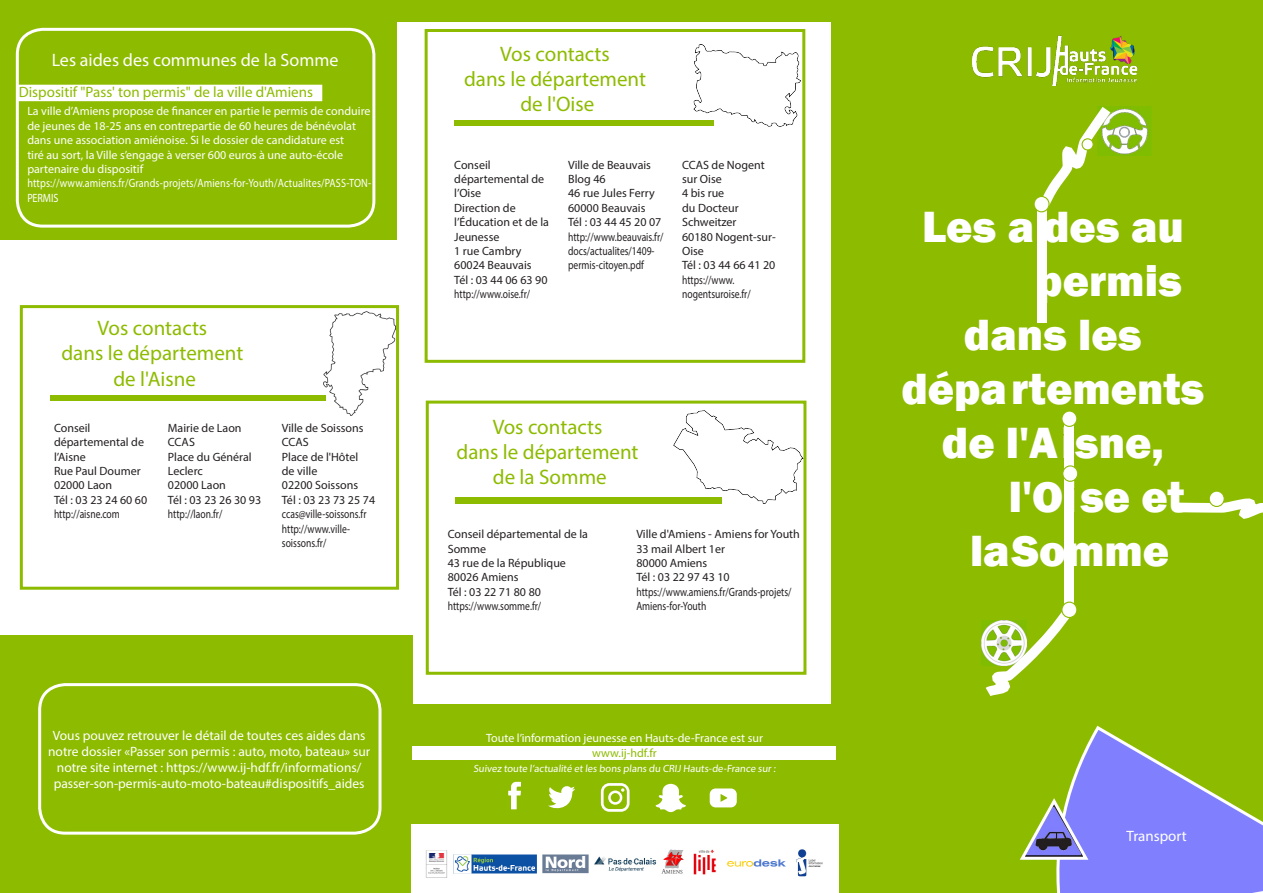
<style>
.page{position:relative;width:1263px;height:893px;background:#fff}
.page>*{position:absolute;margin:0;border:0;box-sizing:border-box;transform-origin:0 0}
.t1{font:800 45px "Franklin Gothic";color:#fff}
.t2{font:21px/25.2px "Myriad Pro";color:#8dbb00;text-align:center}
.titre_sur_fond_blanc{font:18px "Myriad Pro";color:#fff}
.sous_titre_sur_fond{font:15px "Myriad Pro";color:#8dbb00}
.t3{font:15px "Myriad Pro";color:#fff}
.t4{font:13.5px/16.2px "Myriad Pro";color:#fff;text-align:center}
.adresse{font:12px/14.4px "Myriad Pro";color:#231f20}
.texte{font:12px/14.4px "Myriad Pro";color:#fff}
.site_internet_adress{font:12px/14.4px "Myriad Pro";color:#231f20;scale:.8 1}
.site_internet_sur_fo{font:12px/14.4px "Myriad Pro";letter-spacing:.015em;color:#fff;scale:.85 1}
.t5{font:12px "Myriad Pro";color:#8dbb00}
.t6{font:10.5px "Myriad Pro";color:#fff}
</style>
<div class="page">
<div style="left:0;top:635px;width:412px;height:258px;background:#8dbb00"></div>
<div style="left:20px;top:305px;width:379px;height:285px;background:#fff;border:3px solid #8dbb00"></div>
<div style="left:0;top:0;width:872px;height:21px;background:#8dbb00"></div>
<div style="left:0;top:0;width:396px;height:240px;background:#8dbb00"></div>
<div style="left:831px;top:0;width:432px;height:893px;background:#8dbb00"></div>
<div style="left:401px;top:705px;width:437px;height:188px;background:#8dbb00"></div>
<img style="left:972px;top:35px;width:166px;height:50px">
<div style="left:412px;top:746px;width:424px;height:14px;background:#fff"></div>
<svg style="left:656px;top:783px;width:30px;height:29px"></svg>
<svg style="left:710px;top:788px;width:27px;height:19px"></svg>
<svg style="left:548px;top:786px;width:27px;height:23px"></svg>
<svg style="left:508px;top:782px;width:13px;height:27px"></svg>
<svg style="left:601px;top:783px;width:28px;height:29px"></svg>
<div style="left:411px;top:824px;width:428px;height:69px;background:#fff"></div>
<img style="left:425px;top:849px;width:398px;height:29px">
<div style="left:38px;top:683px;width:343px;height:152px;border:3px solid #fff;border-radius:26px"></div>
<svg style="left:1174px;top:498px;width:89px;height:21px"></svg>
<div style="left:18px;top:85px;width:304px;height:16px;background:#fff"></div>
<div style="left:16px;top:28px;width:359px;height:200px;border:3px solid #fff;border-radius:26px"></div>
<div style="left:51px;top:395px;width:275px;height:6px;background:#8dbb00"></div>
<div style="left:425px;top:29px;width:380px;height:334px;background:#fff;border:3px solid #8dbb00"></div>
<div style="left:454px;top:121px;width:259px;height:5px;background:#8dbb00"></div>
<div style="left:455px;top:497px;width:266px;height:6px;background:#8dbb00"></div>
<div style="left:426px;top:401px;width:380px;height:274px;border:3px solid #8dbb00"></div>
<svg style="left:1019px;top:725px;width:244px;height:168px"></svg>
<div style="left:1037px;top:202px;width:9px;height:121px;background:#fff"></div>
<div style="left:1209px;top:491px;width:15px;height:15px;background:#fff;border-radius:50%"></div>
<div style="left:1209px;top:490px;width:16px;height:17px;border:1px solid #8dbb00;border-radius:50%"></div>
<svg style="left:981px;top:613px;width:89px;height:83px"></svg>
<div style="left:1064px;top:419px;width:10px;height:196px;background:#fff"></div>
<div style="left:1062px;top:411px;width:15px;height:15px;background:#fff;border-radius:50%"></div>
<div style="left:1061px;top:410px;width:16px;height:17px;border:1px solid #8dbb00;border-radius:50%"></div>
<div style="left:1063px;top:466px;width:15px;height:15px;background:#fff;border-radius:50%"></div>
<div style="left:1062px;top:465px;width:16px;height:17px;border:1px solid #8dbb00;border-radius:50%"></div>
<div style="left:1062px;top:602px;width:15px;height:15px;background:#fff;border-radius:50%"></div>
<div style="left:1061px;top:602px;width:16px;height:16px;border:1px solid #8dbb00;border-radius:50%"></div>
<img style="left:1120px;top:106px;width:31px;height:49px">
<img style="left:693px;top:45px;width:107px;height:81px">
<img style="left:673px;top:410px;width:131px;height:93px">
<img style="left:324px;top:311px;width:71px;height:104px">
<svg style="left:1037px;top:106px;width:83px;height:117px"></svg>
<div style="left:1034px;top:196px;width:15px;height:16px;background:#fff;border-radius:50%"></div>
<div style="left:1033px;top:196px;width:16px;height:16px;border:1px solid #8dbb00;border-radius:50%"></div>
<svg style="left:1082px;top:139px;width:11px;height:11px"></svg>
<div style="left:1081px;top:138px;width:13px;height:13px;border:1px solid #8dbb00;border-radius:50%"></div>
<p class="titre_sur_fond_blanc" style="left:52px;top:49px;width:288px">Les aides des communes de la Somme</p>
<p class="sous_titre_sur_fond" style="left:19px;top:82px;width:296px">Dispositif "Pass' ton permis" de la ville d'Amiens</p>
<p class="texte" style="left:27px;top:104px;width:345px">La ville d’Amiens propose de financer en partie le permis de conduire de jeunes de 18-25 ans en contrepartie de 60 heures de bénévolat dans une association amiénoise. Si le dossier de candidature est<br>tiré au sort, la Ville s’engage à verser 600 euros à une auto-école partenaire du dispositif</p>
<p class="site_internet_sur_fo" style="left:27px;top:176px;width:406px">https://www.amiens.fr/Grands-projets/Amiens-for-Youth/Actualites/PASS-TON-<br>PERMIS</p>
<p class="t2" style="left:61px;top:315px;width:184px">Vos contacts<br>dans le département de l'Aisne</p>
<p class="adresse" style="left:54px;top:420px;width:92px">Conseil départemental de l’Aisne</p>
<p class="adresse" style="left:54px;top:464px;width:88px">Rue Paul Doumer</p>
<p class="adresse" style="left:54px;top:478px;width:60px">02000 Laon</p>
<p class="adresse" style="left:54px;top:492px;width:95px">Tél : 03 23 24 60 60</p>
<p class="site_internet_adress" style="left:54px;top:507px;width:84px">http://aisne.com</p>
<p class="adresse" style="left:168px;top:420px;width:75px">Mairie de Laon</p>
<p class="adresse" style="left:168px;top:435px;width:28px">CCAS</p>
<p class="adresse" style="left:168px;top:449px;width:85px">Place du Général<br>Leclerc</p>
<p class="adresse" style="left:168px;top:478px;width:60px">02000 Laon</p>
<p class="adresse" style="left:168px;top:492px;width:95px">Tél : 03 23 26 30 93</p>
<p class="site_internet_adress" style="left:168px;top:507px;width:69px">http://laon.fr/</p>
<p class="adresse" style="left:282px;top:420px;width:83px">Ville de Soissons</p>
<p class="adresse" style="left:282px;top:435px;width:28px">CCAS</p>
<p class="adresse" style="left:282px;top:449px;width:78px">Place de l'Hôtel de ville</p>
<p class="adresse" style="left:282px;top:478px;width:78px">02200 Soissons</p>
<p class="adresse" style="left:282px;top:492px;width:95px">Tél : 03 23 73 25 74</p>
<p class="site_internet_adress" style="left:282px;top:507px;width:107px">ccas@ville-soissons.fr</p>
<p class="site_internet_adress" style="left:282px;top:521px;width:87px">http://www.ville&shy;soissons.fr/</p>
<p class="t4" style="left:48px;top:727px;width:324px">Vous pouvez retrouver le détail de toutes ces aides dans notre dossier «Passer son permis : auto, moto, bateau» sur notre site internet : https://www.ij-hdf.fr/informations/ passer-son-permis-auto-moto-bateau#dispositifs_aides</p>
<p class="t2" style="left:464px;top:41px;width:184px">Vos contacts<br>dans le département de l'Oise</p>
<p class="adresse" style="left:454px;top:157px;width:92px">Conseil départemental de l’Oise</p>
<p class="adresse" style="left:454px;top:200px;width:96px">Direction de l’Éducation et de la<br>Jeunesse</p>
<p class="adresse" style="left:454px;top:244px;width:69px">1 rue Cambry</p>
<p class="adresse" style="left:454px;top:258px;width:79px">60024 Beauvais</p>
<p class="adresse" style="left:454px;top:272px;width:95px">Tél : 03 44 06 63 90</p>
<p class="site_internet_adress" style="left:454px;top:287px;width:96px">http://www.oise.fr/</p>
<p class="adresse" style="left:568px;top:157px;width:84px">Ville de Beauvais<br>Blog 46</p>
<p class="adresse" style="left:568px;top:186px;width:88px">46 rue Jules Ferry</p>
<p class="adresse" style="left:568px;top:200px;width:79px">60000 Beauvais</p>
<p class="adresse" style="left:568px;top:215px;width:95px">Tél : 03 44 45 20 07</p>
<p class="site_internet_adress" style="left:568px;top:229px;width:121px">http://www.beauvais.fr/ docs/actualites/1409- permis-citoyen.pdf</p>
<p class="adresse" style="left:682px;top:157px;width:84px">CCAS de Nogent sur Oise</p>
<p class="adresse" style="left:682px;top:186px;width:58px">4 bis rue du Docteur<br>Schweitzer</p>
<p class="adresse" style="left:682px;top:229px;width:95px">60180 Nogent-sur-<br>Oise</p>
<p class="adresse" style="left:682px;top:258px;width:95px">Tél : 03 44 66 41 20</p>
<p class="site_internet_adress" style="left:682px;top:272px;width:87px">https://www. nogentsuroise.fr/</p>
<p class="t2" style="left:456px;top:414px;width:184px">Vos contacts<br>dans le département de la Somme</p>
<p class="adresse" style="left:448px;top:527px;width:142px">Conseil départemental de la<br>Somme</p>
<p class="adresse" style="left:448px;top:556px;width:120px">43 rue de la République</p>
<p class="adresse" style="left:448px;top:570px;width:72px">80026 Amiens</p>
<p class="adresse" style="left:448px;top:584px;width:95px">Tél : 03 22 71 80 80</p>
<p class="site_internet_adress" style="left:448px;top:599px;width:118px">https://www.somme.fr/</p>
<p class="adresse" style="left:636px;top:527px;width:165px">Ville d'Amiens - Amiens for Youth</p>
<p class="adresse" style="left:636px;top:541px;width:90px">33 mail Albert 1er</p>
<p class="adresse" style="left:636px;top:556px;width:72px">80000 Amiens</p>
<p class="adresse" style="left:636px;top:570px;width:95px">Tél : 03 22 97 43 10</p>
<p class="site_internet_adress" style="left:636px;top:584px;width:195px">https://www.amiens.fr/Grands-projets/<br>Amiens-for-Youth</p>
<p class="texte" style="left:486px;top:731px;width:278px">Toute l’information jeunesse en Hauts-de-France est sur</p>
<p class="t5" style="left:592px;top:745px;width:66px">www.ij-hdf.fr</p>
<p class="t6" style="left:473px;top:762px;width:305px">Suivez toute l’actualité et les bons plans du CRIJ Hauts-de-France sur :</p>
<p class="t1" style="left:922px;top:197px;width:263px">Les a des au</p>
<p class="t1" style="left:1036px;top:251px;width:147px">permis</p>
<p class="t1" style="left:964px;top:305px;width:179px">dans les</p>
<p class="t1" style="left:901px;top:359px;width:304px">départements</p>
<p class="t1" style="left:942px;top:413px;width:223px">de l'Aisne,</p>
<p class="t1" style="left:1009px;top:467px;width:177px">l'Oise et</p>
<p class="t1" style="left:970px;top:521px;width:201px">laSomme</p>
<p class="t3" style="left:1126px;top:826px;width:62px">Transport</p>
</div>
